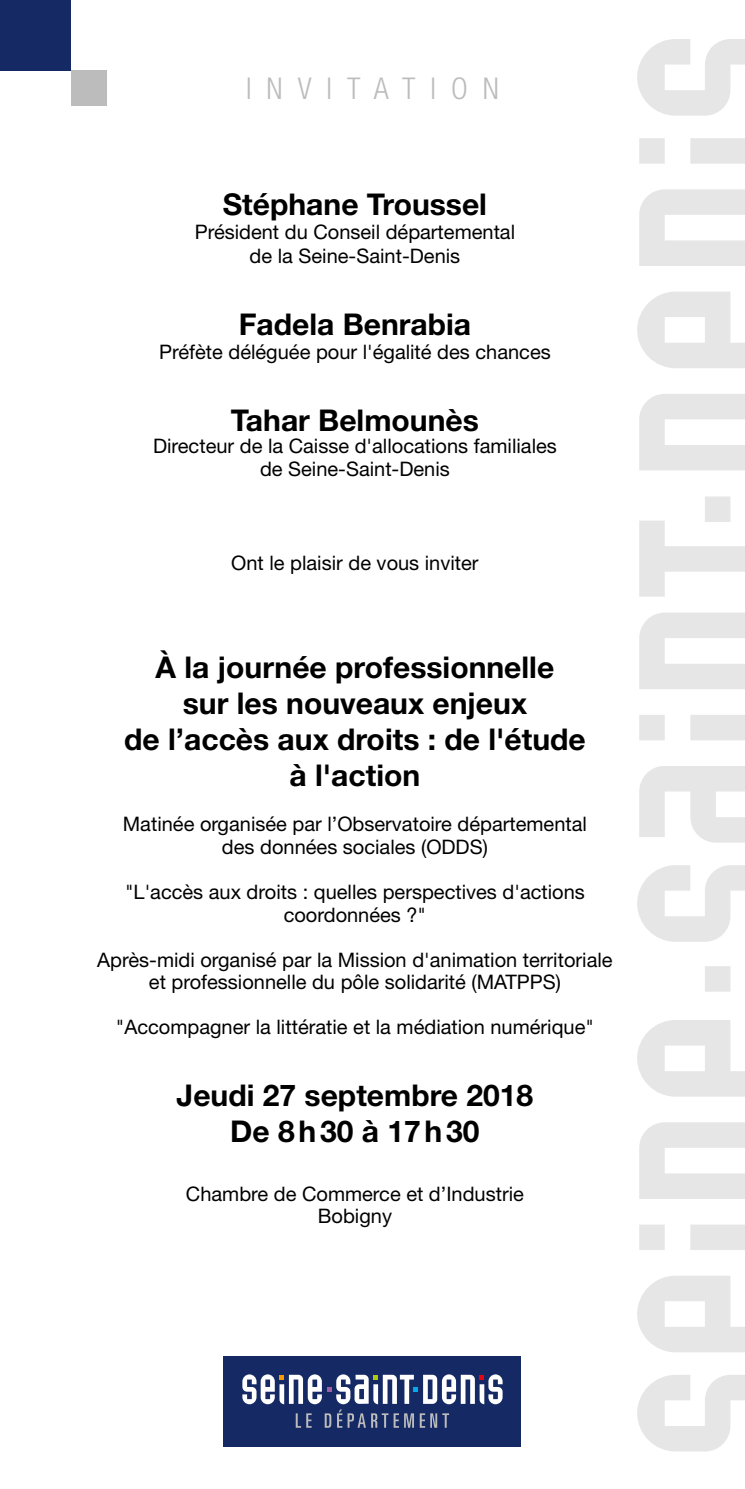
<style>
.page{position:relative;width:745px;height:1489px;background:#fff}
.page>*{position:absolute;margin:0;border:0;box-sizing:border-box;transform-origin:0 0}
.t1{font:700 30px/36px "Helvetica Neue LT Pro";color:#000;text-align:center}
.t2{font:300 condensed 30px "Helvetica Neue LT Pro";letter-spacing:.5em;color:#bcbcbc}
.t3{font:20px/22.5px "Helvetica Neue LT Pro";color:#000;text-align:center}
</style>
<div class="page">
<div style="left:0;top:0;width:71px;height:71px;background:#152964"></div>
<div style="left:71px;top:70px;width:35px;height:36px;background:#bcbcbc"></div>
<svg style="left:637px;top:39px;width:107px;height:1412px"></svg>
<div style="left:223px;top:1355px;width:298px;height:91px;background:#152964"></div>
<svg style="left:242px;top:1374px;width:260px;height:53px"></svg>
<h1 class="t2" style="left:246px;top:71px;width:254px">INVITATION</h1>
<h1 class="t1" style="left:223px;top:185px;width:265px">Stéphane Troussel</h1>
<p class="t3" style="left:194px;top:219px;width:322px;line-height:24px">Président du Conseil départemental de la Seine-Saint-Denis</p>
<h1 class="t1" style="left:238px;top:305px;width:234px">Fadela Benrabia</h1>
<p class="t3" style="left:159px;top:340px;width:393px">Préfète déléguée pour l'égalité des chances</p>
<h1 class="t1" style="left:231px;top:401px;width:249px">Tahar Belmounès</h1>
<p class="t3" style="left:153px;top:434px;width:405px">Directeur de la Caisse d'allocations familiales de Seine-Saint-Denis</p>
<p class="t3" style="left:231px;top:551px;width:249px">Ont le plaisir de vous inviter</p>
<h1 class="t1" style="left:124px;top:648px;width:463px">À la journée professionnelle<br>sur les nouveaux enjeux<br>de l’accès aux droits : de l'étude à l'action</h1>
<p class="t3" style="left:123px;top:812px;width:465px">Matinée organisée par l’Observatoire départemental des données sociales (ODDS)</p>
<p class="t3" style="left:125px;top:880px;width:461px">"L'accès aux droits : quelles perspectives d'actions coordonnées ?"</p>
<p class="t3" style="left:97px;top:947px;width:516px">Après-midi organisé par la Mission d'animation territoriale et professionnelle du pôle solidarité (MATPPS)</p>
<p class="t3" style="left:116px;top:1015px;width:479px">"Accompagner la littératie et la médiation numérique"</p>
<h1 class="t1" style="left:176px;top:1076px;width:358px">Jeudi 27 septembre 2018<br>De 8h30 à 17h30</h1>
<p class="t3" style="left:186px;top:1181px;width:339px">Chambre de Commerce et d’Industrie<br>Bobigny</p>
</div>
